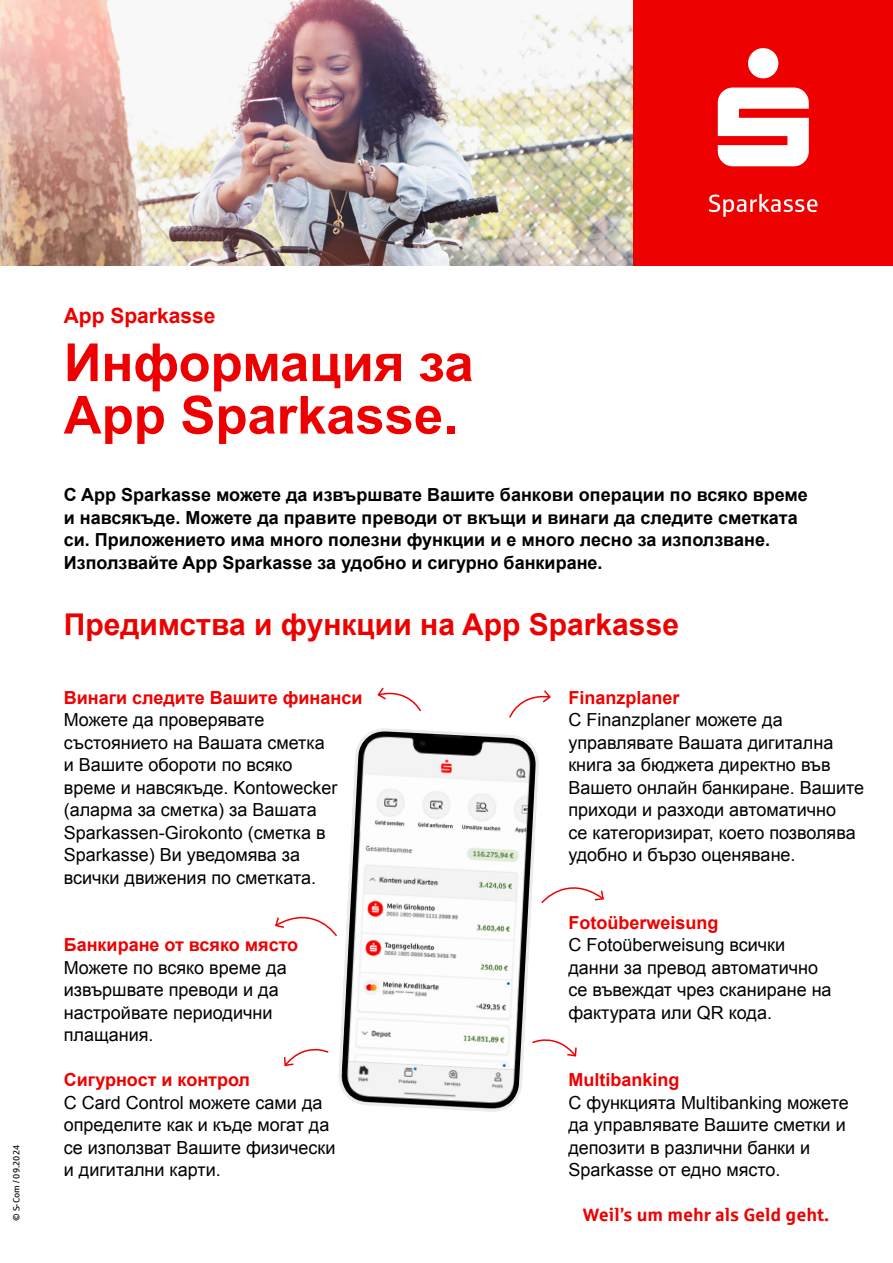
<style>
.page{position:relative;width:893px;height:1263px;background:#fff}
.page>*{position:absolute;margin:0;border:0;box-sizing:border-box;transform-origin:0 0}
.t1{font:700 52.5px/52.5px "Arial";color:#e00}
.t2{font:700 30px "Arial";color:#e00}
.t3{font:700 21px "Arial";color:#e00}
.t4{font:18px/22.5px "Arial";color:#000}
.t5{font:700 18px/22.5px "Arial";color:#000}
.t6{font:700 18px "Arial";color:#e00}
.t7{font:700 18px "Sparkasse Rg";color:#e00}
.t8{font:9px "Sparkasse Rg";color:#000}
</style>
<div class="page">
<img style="left:0;top:0;width:634px;height:266px">
<svg style="left:338px;top:728px;width:201px;height:384px"></svg>
<svg style="left:377px;top:687px;width:44px;height:25px"></svg>
<svg style="left:284px;top:1048px;width:45px;height:19px"></svg>
<svg style="left:531px;top:1031px;width:46px;height:27px"></svg>
<svg style="left:509px;top:690px;width:42px;height:28px"></svg>
<svg style="left:541px;top:887px;width:63px;height:17px"></svg>
<svg style="left:275px;top:916px;width:62px;height:21px"></svg>
<div style="left:634px;top:0;width:259px;height:266px;background:#e00"></div>
<svg style="left:709px;top:194px;width:108px;height:23px"></svg>
<svg style="left:718px;top:48px;width:91px;height:118px"></svg>
<p class="t8" style="left:11px;top:1221px;width:78px;rotate:-90deg">© S-Com / 09.2024</p>
<p class="t3" style="left:64px;top:301px;width:153px">App Sparkasse</p>
<h1 class="t1" style="left:64px;top:338px;width:411px">Информация за<br>App Sparkasse.</h1>
<p class="t5" style="left:64px;top:484px;width:746px">С App Sparkasse можете да извършвате Вашите банкови операции по всяко време и навсякъде. Можете да правите преводи от вкъщи и винаги да следите сметката си. Приложението има много полезни функции и е много лесно за използване.<br>Използвайте App Sparkasse за удобно и сигурно банкиране.</p>
<h2 class="t2" style="left:64px;top:605px;width:617px">Предимства и функции на App Sparkasse</h2>
<p class="t6" style="left:64px;top:685px;width:300px">Винаги следите Вашите финанси</p>
<p class="t4" style="left:64px;top:709px;width:275px">Можете да проверявате състоянието на Вашата сметка и Вашите обороти по всяко време и навсякъде. Kontowecker (аларма за сметка) за Вашата<br>Sparkassen-Girokonto (сметка в<br>Sparkasse) Ви уведомява за всички движения по сметката.</p>
<p class="t6" style="left:64px;top:933px;width:236px">Банкиране от всяко място</p>
<p class="t4" style="left:64px;top:956px;width:224px">Можете по всяко време да извършвате преводи и да настройвате периодични плащания.</p>
<p class="t6" style="left:64px;top:1068px;width:188px">Сигурност и контрол</p>
<p class="t4" style="left:64px;top:1091px;width:273px">С Card Control можете сами да определите как и къде могат да се използват Вашите физически и дигитални карти.</p>
<p class="t6" style="left:568px;top:685px;width:113px">Finanzplaner</p>
<p class="t4" style="left:568px;top:709px;width:297px">С Finanzplaner можете да управлявате Вашата дигитална книга за бюджета директно във<br>Вашето онлайн банкиране. Вашите приходи и разходи автоматично<br>се категоризират, което позволява удобно и бързо оценяване.</p>
<p class="t6" style="left:568px;top:910px;width:152px">Fotoüberweisung</p>
<p class="t4" style="left:568px;top:934px;width:265px">С Fotoüberweisung всички данни за превод автоматично се въвеждат чрез сканиране на фактурата или QR кода.</p>
<p class="t6" style="left:568px;top:1068px;width:113px">Multibanking</p>
<p class="t4" style="left:568px;top:1091px;width:282px">С функцията Multibanking можете да управлявате Вашите сметки и депозити в различни банки и<br>Sparkasse от едно място.</p>
<p class="t7" style="left:583px;top:1203px;width:248px">Weil’s um mehr als Geld geht.</p>
</div>
